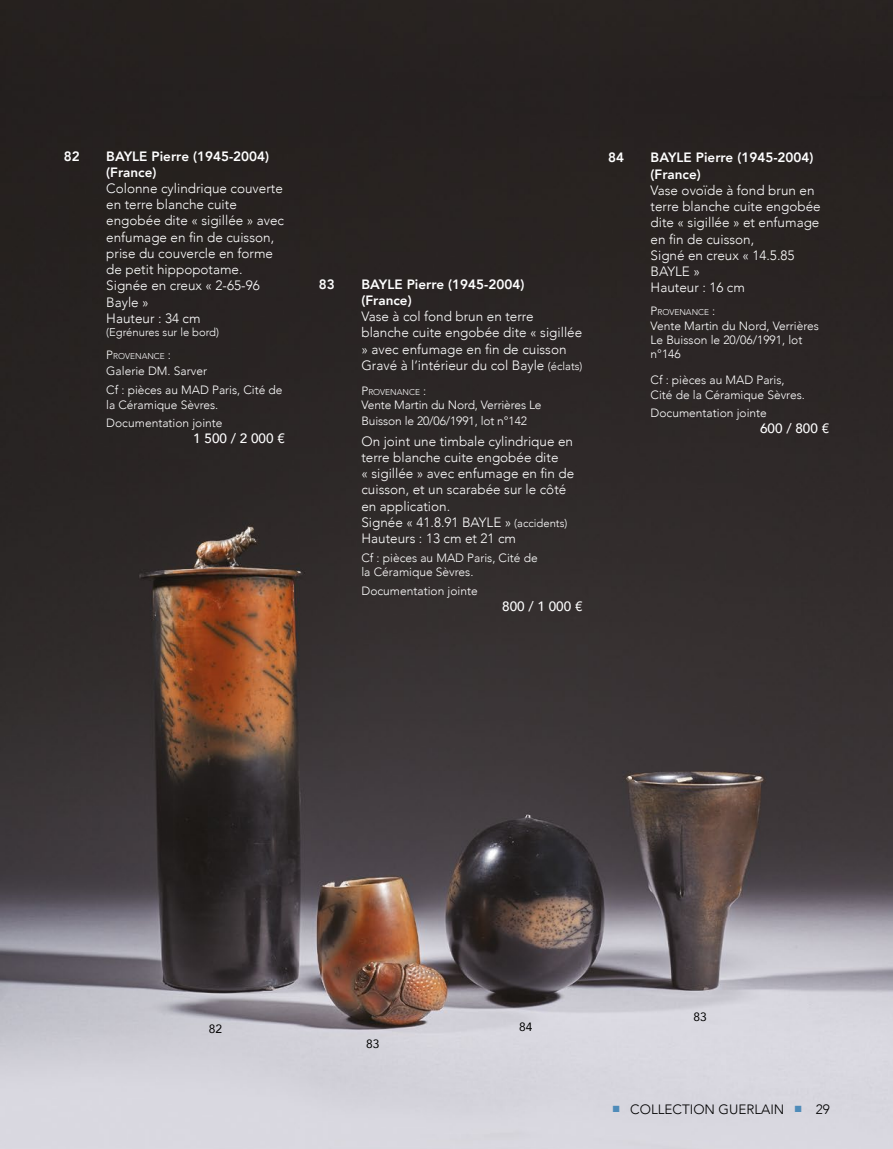
<style>
.page{position:relative;width:893px;height:1149px;background:#fff}
.page>*{position:absolute;margin:0;border:0;box-sizing:border-box;transform-origin:0 0}
.TEXTE{font:300 13.5px/16.2px "Avenir";color:#fff}
.TITRE_1{font:800 13.5px "Avenir";color:#fff}
.ESTIMATION{font:500 13.5px "Avenir";color:#fff}
.t1{font:300 13.5px "Avenir";color:#000}
.TEXTE-2{font:300 12px/14.4px "Avenir";color:#fff}
.TITRE_1-2{font:12px "Avenir";color:#000}
.ETAT{font:300 11.25px "Avenir";color:#fff}
.TEXTE-3{font:300 8.4px "Avenir";color:#fff}
.s1{font-size:12px}
.s2{font-size:11.25px}
.s3{color:#4e8bb9}
</style>
<div class="page">
<img style="left:1px;top:0;width:892px;height:1148px">
<p class="TITRE_1" style="left:64px;top:145px;width:17px">82</p>
<p class="TITRE_1" style="left:106px;top:145px;width:164px">BAYLE Pierre (1945-2004)</p>
<p class="TITRE_1" style="left:106px;top:162px;width:52px">(France)</p>
<p class="TEXTE" style="left:106px;top:180px;width:179px">Colonne cylindrique couverte en terre blanche cuite engobée dite « sigillée » avec enfumage en fin de cuisson, prise du couvercle en forme de petit hippopotame.</p>
<p class="TEXTE" style="left:106px;top:277px;width:155px">Signée en creux « 2-65-96<br>Bayle »</p>
<p class="TEXTE" style="left:106px;top:310px;width:96px">Hauteur : 34 cm</p>
<p class="ETAT" style="left:106px;top:325px;width:114px">(Egrénures sur le bord)</p>
<p class="TEXTE-3" style="left:106px;top:351px;width:66px"><span class="s1">P</span>ROVENANCE <span class="s1">:</span></p>
<p class="TEXTE-2" style="left:106px;top:364px;width:102px">Galerie DM. Sarver</p>
<p class="TEXTE-2" style="left:106px;top:382px;width:178px">Cf : pièces au MAD Paris, Cité de la Céramique Sèvres.</p>
<p class="TEXTE-2" style="left:106px;top:415px;width:118px">Documentation jointe</p>
<p class="ESTIMATION" style="left:193px;top:427px;width:93px">1 500 / 2 000 €</p>
<p class="TITRE_1" style="left:319px;top:273px;width:17px">83</p>
<p class="TITRE_1" style="left:361px;top:273px;width:164px">BAYLE Pierre (1945-2004)</p>
<p class="TITRE_1" style="left:361px;top:290px;width:52px">(France)</p>
<p class="TEXTE" style="left:361px;top:308px;width:222px">Vase à col fond brun en terre blanche cuite engobée dite « sigillée » avec enfumage en fin de cuisson</p>
<p class="TEXTE" style="left:361px;top:357px;width:223px">Gravé à l’intérieur du col Bayle <span class="s2">(éclats)</span></p>
<p class="TEXTE-3" style="left:361px;top:386px;width:66px"><span class="s1">P</span>ROVENANCE <span class="s1">:</span></p>
<p class="TEXTE-2" style="left:361px;top:396px;width:182px;line-height:16.2px">Vente Martin du Nord, Verrières Le<br>Buisson le 20/06/1991, lot n°142</p>
<p class="TEXTE" style="left:361px;top:433px;width:214px">On joint une timbale cylindrique en terre blanche cuite engobée dite<br>« sigillée » avec enfumage en fin de cuisson, et un scarabée sur le côté en application.</p>
<p class="TEXTE" style="left:361px;top:514px;width:207px">Signée « 41.8.91 BAYLE » <span class="s2">(accidents)</span></p>
<p class="TEXTE" style="left:361px;top:530px;width:156px">Hauteurs : 13 cm et 21 cm</p>
<p class="TEXTE-2" style="left:361px;top:550px;width:178px">Cf : pièces au MAD Paris, Cité de la Céramique Sèvres.</p>
<p class="TEXTE-2" style="left:361px;top:583px;width:118px">Documentation jointe</p>
<p class="ESTIMATION" style="left:502px;top:594px;width:82px">800 / 1 000 €</p>
<p class="TITRE_1" style="left:608px;top:147px;width:17px">84</p>
<p class="TITRE_1" style="left:651px;top:147px;width:164px">BAYLE Pierre (1945-2004)</p>
<p class="TITRE_1" style="left:651px;top:163px;width:52px">(France)</p>
<p class="TEXTE" style="left:651px;top:182px;width:172px">Vase ovoïde à fond brun en terre blanche cuite engobée dite « sigillée » et enfumage en fin de cuisson,</p>
<p class="TEXTE" style="left:651px;top:247px;width:145px">Signé en creux « 14.5.85<br>BAYLE »</p>
<p class="TEXTE" style="left:651px;top:279px;width:96px">Hauteur : 16 cm</p>
<p class="TEXTE-3" style="left:651px;top:307px;width:66px"><span class="s1">P</span>ROVENANCE <span class="s1">:</span></p>
<p class="TEXTE-2" style="left:651px;top:318px;width:170px">Vente Martin du Nord, Verrières<br>Le Buisson le 20/06/1991, lot n°146</p>
<p class="TEXTE-2" style="left:651px;top:373px;width:156px">Cf : pièces au MAD Paris,<br>Cité de la Céramique Sèvres.</p>
<p class="TEXTE-2" style="left:651px;top:406px;width:118px">Documentation jointe</p>
<p class="ESTIMATION" style="left:760px;top:417px;width:71px">600 / 800 €</p>
<p class="TITRE_1-2" style="left:209px;top:1019px;width:15px">82</p>
<p class="TITRE_1-2" style="left:366px;top:1034px;width:15px">83</p>
<p class="TITRE_1-2" style="left:519px;top:1017px;width:15px">84</p>
<p class="TITRE_1-2" style="left:693px;top:1007px;width:15px">83</p>
<p class="t1" style="left:613px;top:1100px;width:218px"><span class="s3">■</span> COLLECTION GUERLAIN <span class="s3">■</span> 29</p>
</div>
